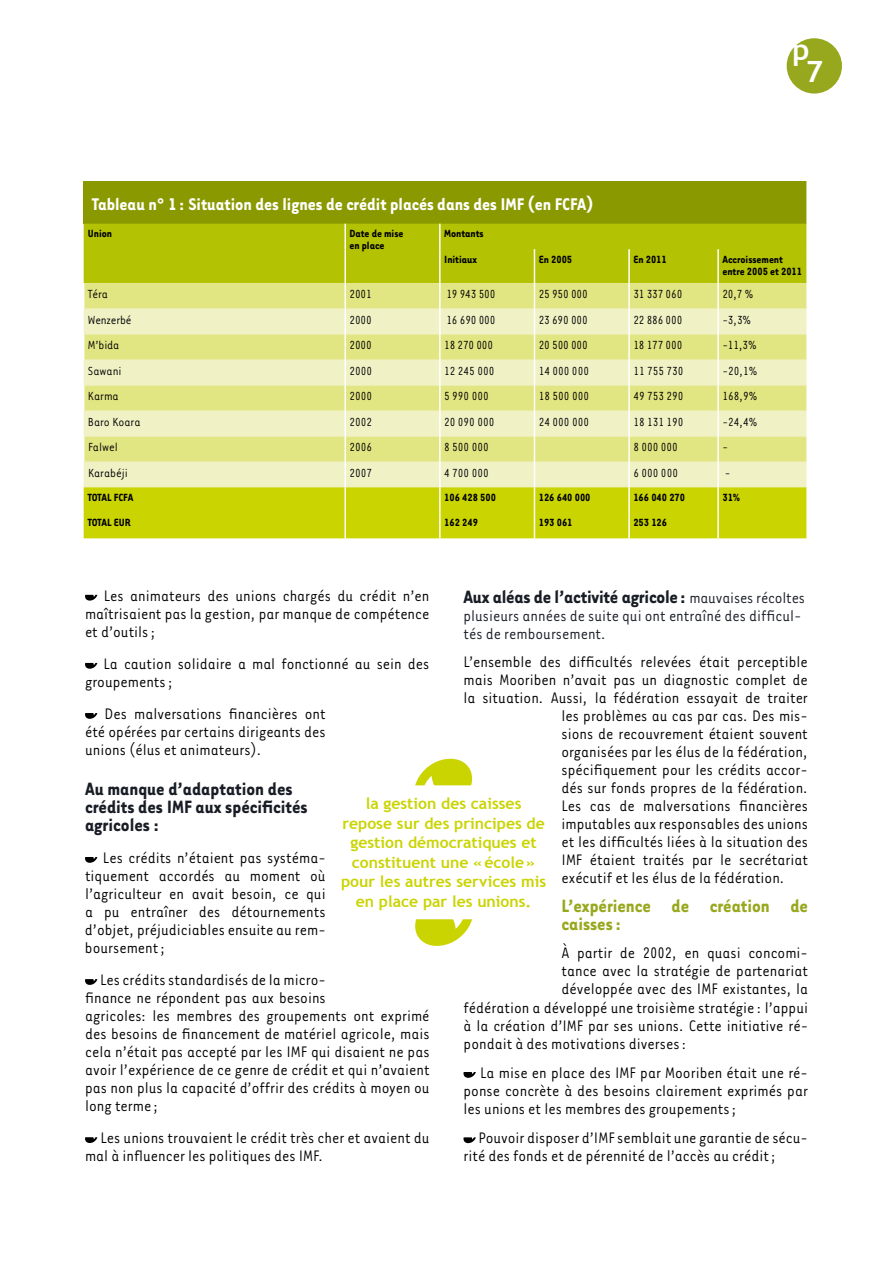
<style>
.page{position:relative;width:893px;height:1263px;background:#fff}
.page>*{position:absolute;margin:0;border:0;box-sizing:border-box;transform-origin:0 0}
.t1{font:700 29.25px/22.5px "Trebuchet MS";color:#fff;text-align:center}
.t2{font:700 20.55px/18px "Tarzana Narrow";color:#181c25}
.t3{font:700 20.55px/18px "Tarzana Narrow";color:#98a81e}
.t4{font:700 19.5px "Tarzana Narrow";color:#fff}
.t5{font:17.55px/18px "Tarzana Narrow";color:#000;text-align:justify}
.t6{font:17.55px/18px "Tarzana Narrow";color:#181c25}
.t7{font:700 15.75px/19.5px "Trebuchet MS";color:#cad400;text-align:center}
.t8{font:13.5px "Tarzana Narrow";color:#000}
.t9{font:700 12px/12px "Tarzana Narrow";color:#000}
.s1{font-weight:400;font-size:17.55px}
</style>
<div class="page">
<div style="left:787px;top:38px;width:55px;height:56px;background:#98a81e;border-radius:50%"></div>
<svg style="left:85px;top:595px;width:12px;height:6px"></svg>
<svg style="left:85px;top:663px;width:12px;height:6px"></svg>
<svg style="left:85px;top:713px;width:12px;height:6px"></svg>
<svg style="left:85px;top:857px;width:12px;height:6px"></svg>
<svg style="left:85px;top:979px;width:12px;height:6px"></svg>
<svg style="left:85px;top:1137px;width:12px;height:6px"></svg>
<svg style="left:463px;top:1072px;width:13px;height:6px"></svg>
<svg style="left:463px;top:1137px;width:13px;height:6px"></svg>
<svg style="left:415px;top:759px;width:57px;height:26px"></svg>
<svg style="left:415px;top:919px;width:57px;height:27px"></svg>
<div style="left:84px;top:181px;width:723px;height:43px;background:#8a9900"></div>
<hr style="left:806px;top:181px;width:2px;height:43px;background:#fff">
<svg style="left:83px;top:224px;width:724px;height:314px;background:#dae06d"></svg>
<hr style="left:806px;top:436px;width:2px;height:26px;background:#fff">
<hr style="left:806px;top:309px;width:2px;height:25px;background:#fff">
<hr style="left:806px;top:411px;width:2px;height:25px;background:#fff">
<hr style="left:806px;top:462px;width:2px;height:25px;background:#fff">
<hr style="left:806px;top:487px;width:2px;height:26px;background:#fff">
<hr style="left:806px;top:513px;width:2px;height:25px;background:#fff">
<h1 class="t1" style="left:792px;top:38px;width:32px">p<br>7</h1>
<p class="t4" style="left:92px;top:192px;width:503px">Tableau n° 1 : Situation des lignes de crédit placés dans des IMF (en FCFA)</p>
<p class="t9" style="left:88px;top:227px;width:26px">Union</p>
<p class="t9" style="left:349px;top:227px;width:55px">Date de mise en place</p>
<p class="t9" style="left:444px;top:220px;width:41px;line-height:25.5px">Montants<br>Initiaux</p>
<p class="t9" style="left:539px;top:252px;width:35px">En 2005</p>
<p class="t9" style="left:633px;top:252px;width:35px">En 2011</p>
<p class="t9" style="left:722px;top:252px;width:81px">Accroissement entre 2005 et 2011</p>
<p class="t8" style="left:88px;top:286px;width:21px">Téra</p>
<p class="t8" style="left:349px;top:286px;width:24px">2001</p>
<p class="t8" style="left:446px;top:286px;width:51px">19 943 500</p>
<p class="t8" style="left:539px;top:286px;width:51px">25 950 000</p>
<p class="t8" style="left:633px;top:286px;width:51px">31 337 060</p>
<p class="t8" style="left:722px;top:286px;width:32px">20,7 %</p>
<p class="t8" style="left:88px;top:311px;width:45px">Wenzerbé</p>
<p class="t8" style="left:349px;top:311px;width:24px">2000</p>
<p class="t8" style="left:446px;top:311px;width:51px">16 690 000</p>
<p class="t8" style="left:539px;top:311px;width:51px">23 690 000</p>
<p class="t8" style="left:633px;top:311px;width:51px">22 886 000</p>
<p class="t8" style="left:722px;top:311px;width:30px">-3,3%</p>
<p class="t8" style="left:88px;top:337px;width:33px">M’bida</p>
<p class="t8" style="left:350px;top:337px;width:24px">2000</p>
<p class="t8" style="left:444px;top:337px;width:51px">18 270 000</p>
<p class="t8" style="left:539px;top:337px;width:51px">20 500 000</p>
<p class="t8" style="left:633px;top:337px;width:51px">18 177 000</p>
<p class="t8" style="left:722px;top:337px;width:36px">-11,3%</p>
<p class="t8" style="left:88px;top:362px;width:35px">Sawani</p>
<p class="t8" style="left:350px;top:362px;width:24px">2000</p>
<p class="t8" style="left:444px;top:362px;width:52px">12 245 000</p>
<p class="t8" style="left:539px;top:362px;width:52px">14 000 000</p>
<p class="t8" style="left:633px;top:362px;width:52px">11 755 730</p>
<p class="t8" style="left:722px;top:362px;width:36px">-20,1%</p>
<p class="t8" style="left:88px;top:388px;width:32px">Karma</p>
<p class="t8" style="left:350px;top:388px;width:24px">2000</p>
<p class="t8" style="left:444px;top:388px;width:46px">5 990 000</p>
<p class="t8" style="left:539px;top:388px;width:52px">18 500 000</p>
<p class="t8" style="left:633px;top:388px;width:52px">49 753 290</p>
<p class="t8" style="left:722px;top:388px;width:36px">168,9%</p>
<p class="t8" style="left:88px;top:413px;width:54px">Baro Koara</p>
<p class="t8" style="left:350px;top:413px;width:24px">2002</p>
<p class="t8" style="left:444px;top:413px;width:52px">20 090 000</p>
<p class="t8" style="left:539px;top:413px;width:52px">24 000 000</p>
<p class="t8" style="left:633px;top:413px;width:52px">18 131 190</p>
<p class="t8" style="left:722px;top:413px;width:36px">-24,4%</p>
<p class="t8" style="left:88px;top:439px;width:31px">Falwel</p>
<p class="t8" style="left:350px;top:439px;width:24px">2006</p>
<p class="t8" style="left:444px;top:439px;width:46px">8 500 000</p>
<p class="t8" style="left:633px;top:439px;width:46px">8 000 000</p>
<p class="t8" style="left:722px;top:439px;width:7px">-</p>
<p class="t8" style="left:88px;top:464px;width:41px">Karabéji</p>
<p class="t8" style="left:350px;top:464px;width:24px">2007</p>
<p class="t8" style="left:444px;top:464px;width:46px">4 700 000</p>
<p class="t8" style="left:633px;top:464px;width:46px">6 000 000</p>
<p class="t8" style="left:725px;top:464px;width:7px">-</p>
<p class="t9" style="left:88px;top:491px;width:47px">TOTAL FCFA</p>
<p class="t9" style="left:444px;top:491px;width:53px">106 428 500</p>
<p class="t9" style="left:539px;top:491px;width:53px">126 640 000</p>
<p class="t9" style="left:633px;top:491px;width:53px">166 040 270</p>
<p class="t9" style="left:722px;top:491px;width:19px">31%</p>
<p class="t9" style="left:88px;top:516px;width:44px">TOTAL EUR</p>
<p class="t9" style="left:444px;top:516px;width:35px">162 249</p>
<p class="t9" style="left:539px;top:516px;width:35px">193 061</p>
<p class="t9" style="left:633px;top:516px;width:35px">253 126</p>
<p class="t5" style="left:85px;top:585px;width:346px;text-indent:19px">Les animateurs des unions chargés du crédit n’en maîtrisaient pas la gestion, par manque de compétence et d’outils;</p>
<p class="t5" style="left:85px;top:654px;width:346px;text-indent:18px">La caution solidaire a mal fonctionné au sein des groupements;</p>
<p class="t5" style="left:85px;top:704px;width:242px;text-indent:19px">Des malversations financières ont été opérées par certains dirigeants des unions (élus et animateurs).</p>
<p class="t2" style="left:85px;top:778px;width:224px">Au manque d’adaptation des crédits des IMF aux spécificités agricoles :</p>
<p class="t5" style="left:85px;top:848px;width:242px;text-indent:18px">Les crédits n’étaient pas systéma&shy;tiquement accordés au moment où l’agriculteur en avait besoin, ce qui a pu entraîner des détournements d’objet, préjudiciables ensuite au rem&shy;boursement;</p>
<p class="t5" style="left:85px;top:970px;width:346px;text-align:left;text-indent:15px">Lescréditsstandardisés de lamicro-<br>finance ne répondent pas aux besoins<br>agricoles: les membres des groupements ont exprimé des besoins de financement de matériel agricole, mais cela n’était pas accepté par les IMF qui disaient ne pas avoir l’expérience de ce genre de crédit et qui n’avaient pas non plus la capacité d’offrir des crédits à moyen ou long terme ;</p>
<p class="t5" style="left:85px;top:1128px;width:346px;text-indent:15px">Les unions trouvaient le crédit très cher et avaient du mal à influencer les politiques des IMF.</p>
<p class="t2" style="left:463px;top:586px;width:343px">Aux aléas de l’activité agricole : <span class="s1">mauvaises récoltes</span></p>
<p class="t6" style="left:463px;top:606px;width:339px">plusieurs années de suite qui ont entraîné des difficul&shy;tés de remboursement.</p>
<p class="t5" style="left:463px;top:652px;width:346px">L’ensemble des difficultés relevées était perceptible</p>
<p class="t5" style="left:463px;top:670px;width:346px">mais Mooriben n’avait pas un diagnostic complet de</p>
<p class="t5" style="left:463px;top:688px;width:346px">la situation. Aussi, la fédération essayait de traiter</p>
<p class="t5" style="left:561px;top:706px;width:248px">les problèmes au cas par cas. Des mis-</p>
<p class="t5" style="left:561px;top:724px;width:248px">sions de recouvrement étaient souvent</p>
<p class="t5" style="left:561px;top:742px;width:248px">organisées par les élus de la fédération,</p>
<p class="t5" style="left:561px;top:760px;width:248px">spécifiquement pour les crédits accor-</p>
<p class="t5" style="left:561px;top:778px;width:248px">dés sur fonds propres de la fédération.</p>
<p class="t5" style="left:561px;top:796px;width:248px">Les cas de malversations financières</p>
<p class="t5" style="left:561px;top:814px;width:248px">imputables aux responsables des unions</p>
<p class="t5" style="left:561px;top:832px;width:248px">et les difficultés liées à la situation des</p>
<p class="t5" style="left:562px;top:850px;width:248px">IMF étaient traités par le secrétariat</p>
<p class="t5" style="left:562px;top:868px;width:225px">exécutif et les élus de la fédération.</p>
<p class="t3" style="left:561px;top:896px;width:248px">L’expérience de création de caisses:</p>
<p class="t5" style="left:561px;top:943px;width:248px">à partir de 2002, en quasi concomi-</p>
<p class="t5" style="left:561px;top:961px;width:248px">tance avec la stratégie de partenariat</p>
<p class="t5" style="left:562px;top:979px;width:248px">développée avec des IMF existantes, la</p>
<p class="t5" style="left:464px;top:997px;width:346px">fédération a développé une troisième stratégie : l’appui</p>
<p class="t5" style="left:464px;top:1015px;width:346px">à la création d’IMF par ses unions. Cette initiative ré-</p>
<p class="t5" style="left:464px;top:1033px;width:224px">pondait à des motivations diverses:</p>
<p class="t5" style="left:464px;top:1063px;width:346px;text-indent:17px">La mise en place des IMF par Mooriben était une ré&shy;ponse concrète à des besoins clairement exprimés par les unions et les membres des groupements;</p>
<p class="t5" style="left:463px;top:1128px;width:346px;text-indent:15px">Pouvoir disposer d’IMFsemblait une garantie de sécu&shy;rité des fonds et de pérennité de l’accès au crédit;</p>
<p class="t7" style="left:341px;top:794px;width:207px">la gestion des caisses repose sur des principes de gestion démocratiques et constituent une «école» pour les autres services mis en place par les unions.</p>
</div>
